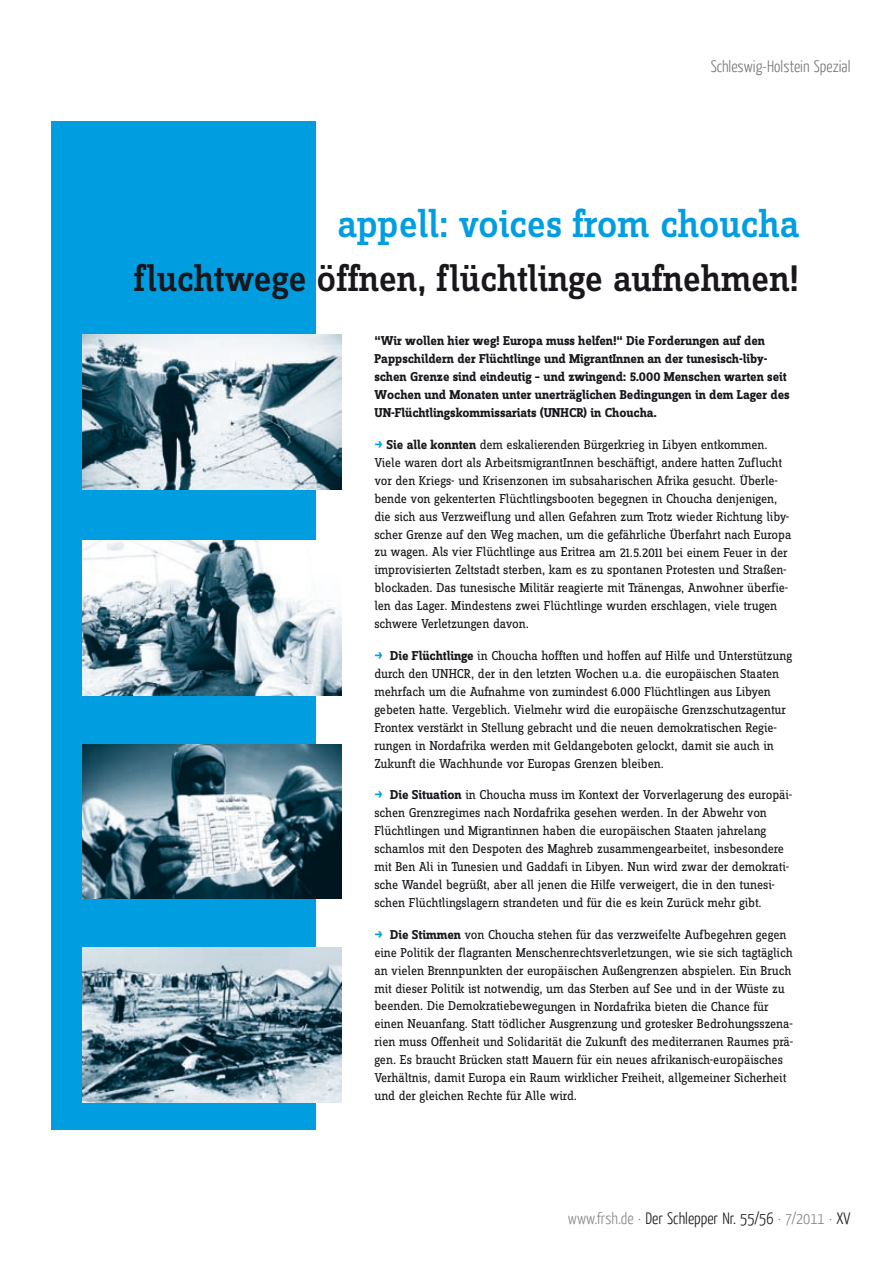
<style>
.page{position:relative;width:893px;height:1263px;background:#fff}
.page>*{position:absolute;margin:0;border:0;box-sizing:border-box;transform-origin:0 0}
.t1{font:500 40.35px "Zine Slab Dis";letter-spacing:-.01em;color:#009ee0}
.t2{font:500 38.4px "Zine Slab Dis";letter-spacing:-.005em;color:#1a171c}
.t3{font:300 16.5px "Yanone Kaffeesatz";color:#1a171c}
.t4{font:13.35px/18px "Zine Slab Dis";letter-spacing:-.01em;color:#1a171c}
.t5{font:700 13.35px/18px "Zine Slab Dis";color:#1a171c}
.s1{font-family:"Zine Slab Dis Bold Roman Exp";color:#009ee0}
.s2{font-weight:700}
.s3{color:#87888a}
</style>
<div class="page">
<div style="left:51px;top:121px;width:265px;height:1008px;background:#009ee0"></div>
<img style="left:82px;top:335px;width:260px;height:155px">
<img style="left:82px;top:540px;width:260px;height:155px">
<img style="left:82px;top:744px;width:260px;height:155px">
<img style="left:82px;top:948px;width:260px;height:155px">
<p class="t3" style="left:711px;top:56px;width:141px">Schleswig-Holstein Spezial</p>
<h1 class="t1" style="left:337px;top:203px;width:464px">appell: voices from choucha</h1>
<h2 class="t2" style="left:134px;top:259px;width:667px">fluchtwege öffnen, flüchtlinge aufnehmen!</h2>
<p class="t5" style="left:374px;top:333px;width:417px">“Wir wollen hier weg! Europa muss helfen!“ Die Forderungen auf den Pappschildern der Flüchtlinge und MigrantInnen an der tunesisch-liby&shy;schen Grenze sind eindeutig – und zwingend: 5.000 Menschen warten seit Wochen und Monaten unter unerträglichen Bedingungen in dem Lager des UN-Flüchtlingskommissariats (UNHCR) in Choucha.</p>
<p class="t4" style="left:374px;top:436px;width:419px"><span class="s1">t</span> <span class="s2">Sie alle konnten</span> dem eskalierenden Bürgerkrieg in Libyen entkommen.<br>Viele waren dort als ArbeitsmigrantInnen beschäftigt, andere hatten Zuflucht vor den Kriegs- und Krisenzonen im subsaharischen Afrika gesucht. Überle&shy;bende von gekenterten Flüchtlingsbooten begegnen in Choucha denjenigen, die sich aus Verzweiflung und allen Gefahren zum Trotz wieder Richtung liby&shy;scher Grenze auf den Weg machen, um die gefährliche Überfahrt nach Europa zu wagen. Als vier Flüchtlinge aus Eritrea am 21.5.2011 bei einem Feuer in der improvisierten Zeltstadt sterben, kam es zu spontanen Protesten und Straßen&shy;blockaden. Das tunesische Militär reagierte mit Tränengas, Anwohner überfie&shy;len das Lager. Mindestens zwei Flüchtlinge wurden erschlagen, viele trugen schwere Verletzungen davon.</p>
<p class="t4" style="left:374px;top:647px;width:419px"><span class="s1">t</span> <span class="s2">Die Flüchtlinge</span> in Choucha hofften und hoffen auf Hilfe und Unterstützung durch den UNHCR, der in den letzten Wochen u.a. die europäischen Staaten mehrfach um die Aufnahme von zumindest 6.000 Flüchtlingen aus Libyen gebeten hatte. Vergeblich. Vielmehr wird die europäische Grenzschutzagentur Frontex verstärkt in Stellung gebracht und die neuen demokratischen Regie&shy;rungen in Nordafrika werden mit Geldangeboten gelockt, damit sie auch in Zukunft die Wachhunde vor Europas Grenzen bleiben.</p>
<p class="t4" style="left:374px;top:786px;width:419px"><span class="s1">t</span> <span class="s2">Die Situation</span> in Choucha muss im Kontext der Vorverlagerung des europäi&shy;schen Grenzregimes nach Nordafrika gesehen werden. In der Abwehr von Flüchtlingen und Migrantinnen haben die europäischen Staaten jahrelang schamlos mit den Despoten des Maghreb zusammengearbeitet, insbesondere mit Ben Ali in Tunesien und Gaddafi in Libyen. Nun wird zwar der demokrati&shy;sche Wandel begrüßt, aber all jenen die Hilfe verweigert, die in den tunesi&shy;schen Flüchtlingslagern strandeten und für die es kein Zurück mehr gibt.</p>
<p class="t4" style="left:374px;top:926px;width:420px"><span class="s1">t</span> <span class="s2">Die Stimmen</span> von Choucha stehen für das verzweifelte Aufbegehren gegen eine Politik der flagranten Menschenrechtsverletzungen, wie sie sich tagtäglich an vielen Brennpunkten der europäischen Außengrenzen abspielen. Ein Bruch mit dieser Politik ist notwendig, um das Sterben auf See und in der Wüste zu beenden. Die Demokratiebewegungen in Nordafrika bieten die Chance für einen Neuanfang. Statt tödlicher Ausgrenzung und grotesker Bedrohungsszena&shy;rien muss Offenheit und Solidarität die Zukunft des mediterranen Raumes prä&shy;gen. Es braucht Brücken statt Mauern für ein neues afrikanisch-europäisches Verhältnis, damit Europa ein Raum wirklicher Freiheit, allgemeiner Sicherheit und der gleichen Rechte für Alle wird.</p>
<p class="t3" style="left:568px;top:1208px;width:284px"><span class="s3">www.frsh.de ·</span> Der Schlepper Nr. 55/56 <span class="s3">· 7/2011 ·</span> XV</p>
</div>
